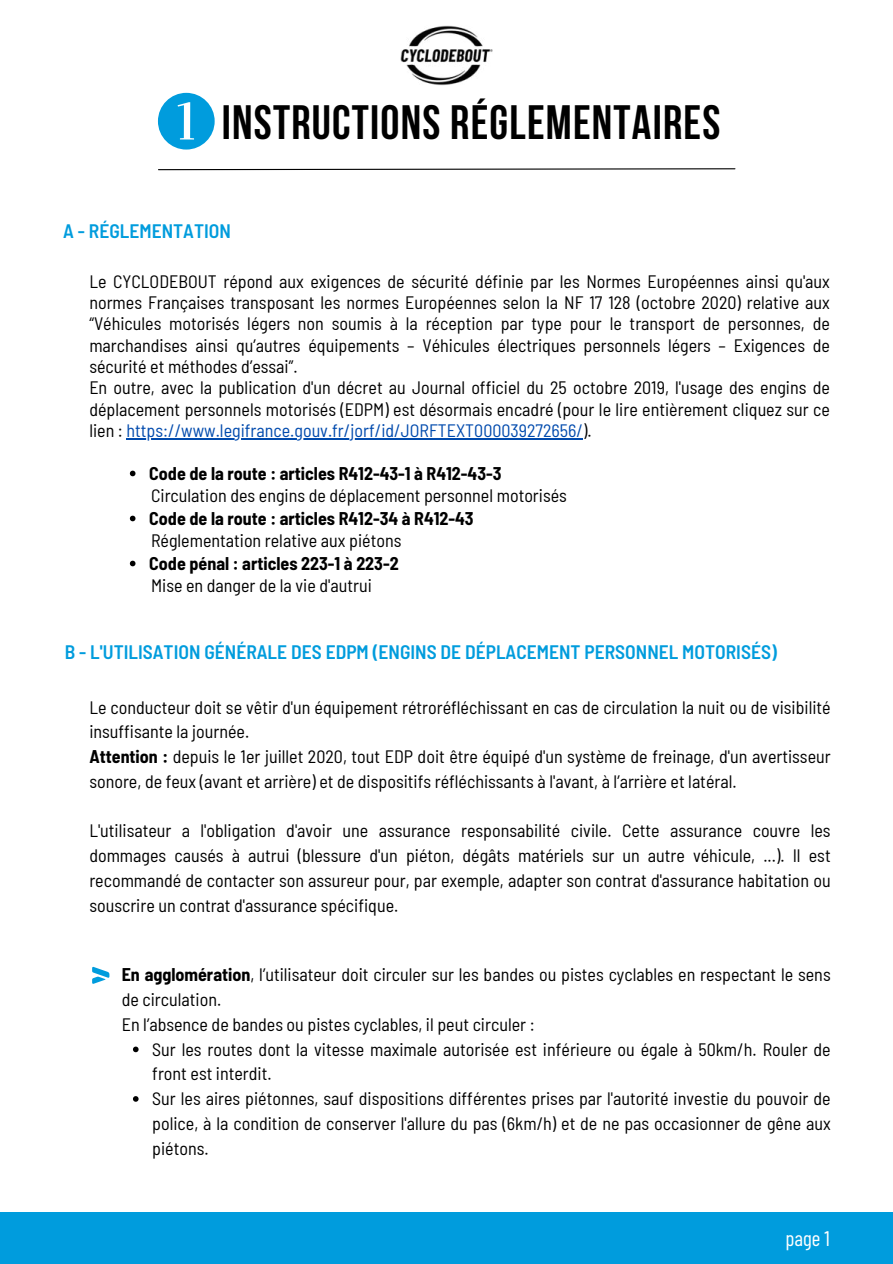
<style>
.page{position:relative;width:893px;height:1264px;background:#fff}
.page>*{position:absolute;margin:0;border:0;box-sizing:border-box;transform-origin:0 0}
.t1{font:700 48px "Bebas Neue";letter-spacing:.025em;color:#000}
.t2{font:21px "Barlow Condensed";color:#fff}
.t3{font:600 semi-condensed 19.5px "Barlow";color:#009cdd}
.t4{font:semi-condensed 18px/24.8px "Barlow";color:#000}
.t5{font:700 semi-condensed 18px "Barlow";color:#000}
.s1{color:#004aad}
.s2{font-weight:700}
</style>
<div class="page">
<div style="left:0;top:1212px;width:892px;height:51px;background:#009cdd"></div>
<svg style="left:158px;top:168px;width:578px;height:3px"></svg>
<svg style="left:158px;top:93px;width:56px;height:56px"></svg>
<hr style="left:126px;top:438px;width:457px;height:1px;background:#004aad">
<img style="left:400px;top:25px;width:93px;height:61px">
<svg style="left:130px;top:470px;width:5px;height:6px"></svg>
<svg style="left:130px;top:515px;width:5px;height:6px"></svg>
<svg style="left:130px;top:560px;width:5px;height:6px"></svg>
<svg style="left:133px;top:1046px;width:5px;height:6px"></svg>
<svg style="left:133px;top:1096px;width:5px;height:5px"></svg>
<svg style="left:93px;top:966px;width:16px;height:17px"></svg>
<h1 class="t1" style="left:222px;top:96px;width:500px">INSTRUCTIONS RÉGLEMENTAIRES</h1>
<p class="t3" style="left:63px;top:217px;width:169px">A - RÉGLEMENTATION</p>
<p class="t4" style="left:89px;top:269px;width:742px;line-height:21.3px">Le CYCLODEBOUT répond aux exigences de sécurité définie par les Normes Européennes ainsi qu'aux normes Françaises transposant les normes Européennes selon la NF 17 128 (octobre 2020) relative aux “Véhicules motorisés légers non soumis à la réception par type pour le transport de personnes, de marchandises ainsi qu’autres équipements – Véhicules électriques personnels légers – Exigences de sécurité et méthodes d’essai”.<br>En outre, avec la publication d'un décret au Journal officiel du 25 octobre 2019, l'usage des engins de déplacement personnels motorisés (EDPM) est désormais encadré (pour le lire entièrement cliquez sur ce lien : <span class="s1">https://www.legifrance.gouv.fr/jorf/id/JORFTEXT000039272656/</span>).</p>
<p class="t5" style="left:149px;top:460px;width:354px">Code de la route : articles R412-43-1 à R412-43-3</p>
<p class="t4" style="left:151px;top:482px;width:417px">Circulation des engins de déplacement personnel motorisés</p>
<p class="t5" style="left:149px;top:505px;width:326px">Code de la route : articles R412-34 à R412-43</p>
<p class="t4" style="left:151px;top:527px;width:252px">Réglementation relative aux piétons</p>
<p class="t5" style="left:149px;top:550px;width:251px">Code pénal : articles 223-1 à 223-2</p>
<p class="t4" style="left:151px;top:572px;width:222px">Mise en danger de la vie d'autrui</p>
<p class="t3" style="left:65px;top:638px;width:713px">B - L'UTILISATION GÉNÉRALE DES EDPM (ENGINS DE DÉPLACEMENT PERSONNEL MOTORISÉS)</p>
<p class="t4" style="left:89px;top:693px;width:742px">Le conducteur doit se vêtir d'un équipement rétroréfléchissant en cas de circulation la nuit ou de visibilité insuffisante la journée.<br><span class="s2">Attention :</span> depuis le 1er juillet 2020, tout EDP doit être équipé d'un système de freinage, d'un avertisseur sonore, de feux (avant et arrière) et de dispositifs réfléchissants à l'avant, à l’arrière et latéral.</p>
<p class="t4" style="left:89px;top:817px;width:742px;text-align:justify">L'utilisateur a l'obligation d'avoir une assurance responsabilité civile. Cette assurance couvre les dommages causés à autrui (blessure d'un piéton, dégâts matériels sur un autre véhicule, ...). Il est recommandé de contacter son assureur pour, par exemple, adapter son contrat d'assurance habitation ou souscrire un contrat d'assurance spécifique.</p>
<p class="t4" style="left:122px;top:961px;width:710px"><span class="s2">En agglomération</span>, l’utilisateur doit circuler sur les bandes ou pistes cyclables en respectant le sens de circulation.<br>En l’absence de bandes ou pistes cyclables, il peut circuler :</p>
<p class="t4" style="left:152px;top:1035px;width:679px">Sur les routes dont la vitesse maximale autorisée est inférieure ou égale à 50km/h. Rouler de front est interdit.<br>Sur les aires piétonnes, sauf dispositions différentes prises par l'autorité investie du pouvoir de police, à la condition de conserver l'allure du pas (6km/h) et de ne pas occasionner de gêne aux piétons.</p>
<p class="t2" style="left:785px;top:1223px;width:46px">page 1</p>
</div>
